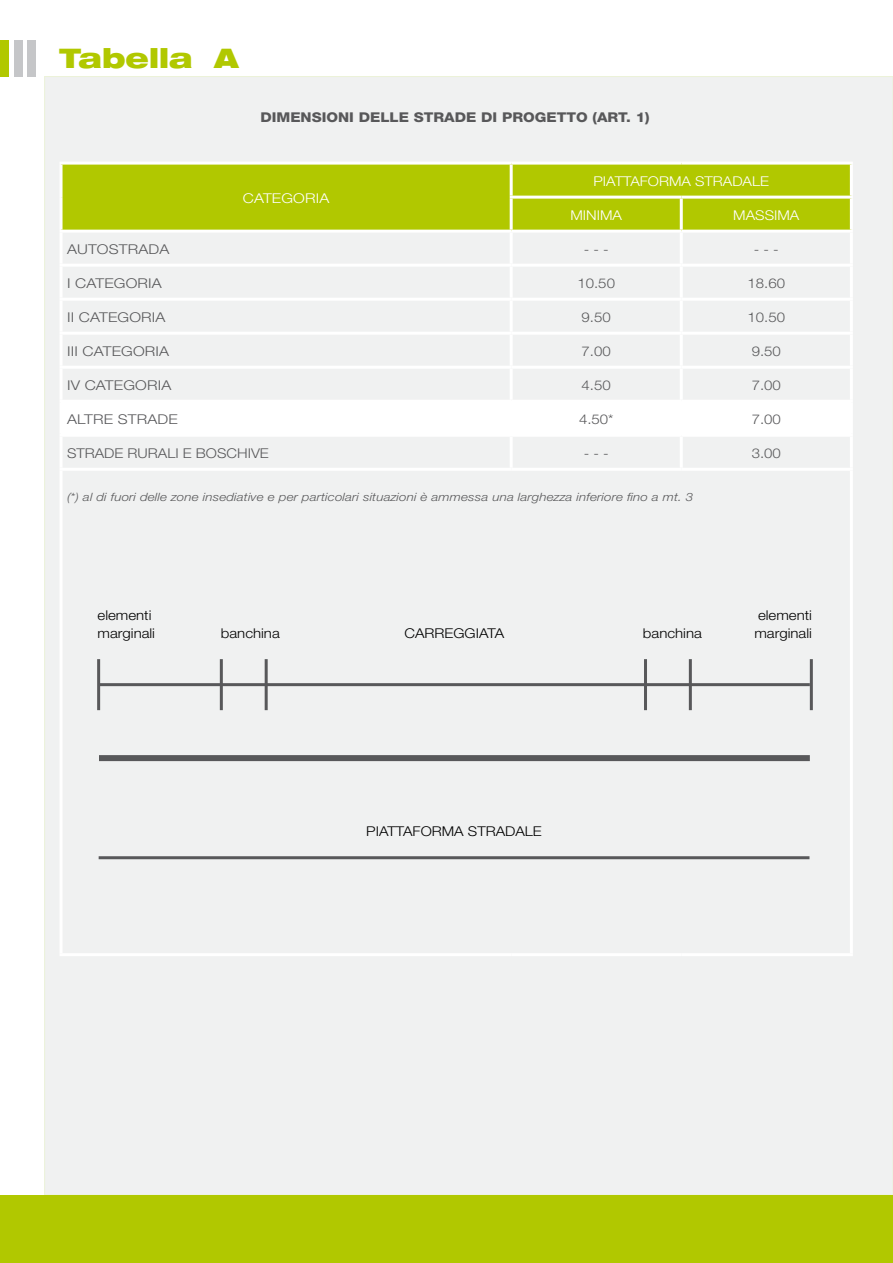
<style>
.page{position:relative;width:893px;height:1263px;background:#fff}
.page>*{position:absolute;margin:0;border:0;box-sizing:border-box;transform-origin:0 0}
.t1{font:900 expanded 27px "Helvetica Neue";color:#b1c800}
.t2{font:300 13.5px/18px "Helvetica Neue";color:#000;scale:1.11 1}
.t3{font:300 13.5px "Helvetica Neue";letter-spacing:.01em;color:#58585a;scale:1.11 1}
.t4{font:300 13.5px "Helvetica Neue";letter-spacing:.01em;color:#58585a;scale:1.17 1}
.t5{font:800 13.5px "Helvetica Neue";color:#58585a;scale:1.11 1}
.t6{font:300 13.5px "Helvetica Neue";color:#fff;scale:1.11 1}
.t7{font:300 13.5px "Helvetica Neue";color:#fff;scale:1.17 1}
.t8{font:italic 300 11.55px "Helvetica Neue";letter-spacing:.01em;color:#58585a;scale:1.17 1}
</style>
<div class="page">
<div style="left:45px;top:77px;width:848px;height:1118px;background:#f0f1f1"></div>
<div style="left:0;top:1195px;width:893px;height:68px;background:#b1c800"></div>
<div style="left:63px;top:165px;width:787px;height:65px;background:#b1c800"></div>
<div style="left:61px;top:401px;width:450px;height:34px;background:#fff"></div>
<div style="left:513px;top:403px;width:337px;height:31px;background:#fff"></div>
<hr style="left:60px;top:162px;width:451px;height:3px;background:#fff">
<hr style="left:60px;top:165px;width:3px;height:32px;background:#fff">
<hr style="left:60px;top:197px;width:3px;height:33px;background:#fff">
<hr style="left:511px;top:162px;width:170px;height:3px;background:#fff">
<hr style="left:510px;top:165px;width:3px;height:31px;background:#fff">
<hr style="left:681px;top:162px;width:172px;height:3px;background:#fff">
<hr style="left:850px;top:165px;width:3px;height:31px;background:#fff">
<hr style="left:510px;top:196px;width:171px;height:3px;background:#fff">
<hr style="left:510px;top:199px;width:3px;height:31px;background:#fff">
<hr style="left:681px;top:196px;width:172px;height:3px;background:#fff">
<hr style="left:680px;top:199px;width:3px;height:31px;background:#fff">
<hr style="left:850px;top:199px;width:3px;height:31px;background:#fff">
<hr style="left:60px;top:230px;width:451px;height:3px;background:#fff">
<hr style="left:60px;top:233px;width:3px;height:31px;background:#fff">
<hr style="left:511px;top:230px;width:170px;height:3px;background:#fff">
<hr style="left:510px;top:233px;width:3px;height:31px;background:#fff">
<hr style="left:681px;top:230px;width:172px;height:3px;background:#fff">
<hr style="left:680px;top:233px;width:3px;height:31px;background:#fff">
<hr style="left:850px;top:233px;width:3px;height:31px;background:#fff">
<hr style="left:60px;top:264px;width:451px;height:3px;background:#fff">
<hr style="left:60px;top:267px;width:3px;height:31px;background:#fff">
<hr style="left:511px;top:264px;width:170px;height:3px;background:#fff">
<hr style="left:510px;top:267px;width:3px;height:31px;background:#fff">
<hr style="left:681px;top:264px;width:172px;height:3px;background:#fff">
<hr style="left:680px;top:267px;width:3px;height:31px;background:#fff">
<hr style="left:850px;top:267px;width:3px;height:31px;background:#fff">
<hr style="left:60px;top:298px;width:451px;height:3px;background:#fff">
<hr style="left:60px;top:301px;width:3px;height:31px;background:#fff">
<hr style="left:511px;top:298px;width:170px;height:3px;background:#fff">
<hr style="left:510px;top:301px;width:3px;height:31px;background:#fff">
<hr style="left:681px;top:298px;width:172px;height:3px;background:#fff">
<hr style="left:680px;top:301px;width:3px;height:31px;background:#fff">
<hr style="left:850px;top:301px;width:3px;height:31px;background:#fff">
<hr style="left:60px;top:332px;width:451px;height:3px;background:#fff">
<hr style="left:60px;top:335px;width:3px;height:31px;background:#fff">
<hr style="left:511px;top:332px;width:170px;height:3px;background:#fff">
<hr style="left:510px;top:335px;width:3px;height:31px;background:#fff">
<hr style="left:681px;top:332px;width:172px;height:3px;background:#fff">
<hr style="left:680px;top:335px;width:3px;height:31px;background:#fff">
<hr style="left:850px;top:335px;width:3px;height:31px;background:#fff">
<hr style="left:60px;top:366px;width:451px;height:3px;background:#fff">
<hr style="left:60px;top:369px;width:3px;height:31px;background:#fff">
<hr style="left:511px;top:366px;width:170px;height:3px;background:#fff">
<hr style="left:510px;top:369px;width:3px;height:31px;background:#fff">
<hr style="left:681px;top:366px;width:172px;height:3px;background:#fff">
<hr style="left:680px;top:369px;width:3px;height:31px;background:#fff">
<hr style="left:850px;top:369px;width:3px;height:31px;background:#fff">
<hr style="left:60px;top:400px;width:451px;height:3px;background:#fff">
<hr style="left:60px;top:403px;width:3px;height:31px;background:#fff">
<hr style="left:511px;top:400px;width:170px;height:3px;background:#fff">
<hr style="left:510px;top:403px;width:3px;height:31px;background:#fff">
<hr style="left:681px;top:400px;width:172px;height:3px;background:#fff">
<hr style="left:680px;top:403px;width:3px;height:31px;background:#fff">
<hr style="left:850px;top:403px;width:3px;height:31px;background:#fff">
<hr style="left:60px;top:434px;width:451px;height:3px;background:#fff">
<hr style="left:60px;top:437px;width:3px;height:31px;background:#fff">
<hr style="left:511px;top:434px;width:170px;height:3px;background:#fff">
<hr style="left:510px;top:437px;width:3px;height:31px;background:#fff">
<hr style="left:681px;top:434px;width:172px;height:3px;background:#fff">
<hr style="left:680px;top:437px;width:3px;height:31px;background:#fff">
<hr style="left:850px;top:437px;width:3px;height:31px;background:#fff">
<hr style="left:60px;top:468px;width:451px;height:3px;background:#fff">
<hr style="left:60px;top:471px;width:3px;height:482px;background:#fff">
<hr style="left:511px;top:468px;width:170px;height:3px;background:#fff">
<hr style="left:681px;top:468px;width:172px;height:3px;background:#fff">
<hr style="left:850px;top:471px;width:3px;height:482px;background:#fff">
<hr style="left:60px;top:953px;width:451px;height:3px;background:#fff">
<hr style="left:511px;top:953px;width:170px;height:3px;background:#fff">
<hr style="left:681px;top:953px;width:172px;height:3px;background:#fff">
<hr style="left:99px;top:683px;width:711px;height:3px;background:#58585a">
<hr style="left:97px;top:659px;width:3px;height:51px;background:#58585a">
<hr style="left:220px;top:659px;width:3px;height:51px;background:#58585a">
<hr style="left:265px;top:659px;width:3px;height:51px;background:#58585a">
<hr style="left:644px;top:659px;width:3px;height:51px;background:#58585a">
<hr style="left:689px;top:659px;width:3px;height:51px;background:#58585a">
<hr style="left:810px;top:659px;width:3px;height:51px;background:#58585a">
<div style="left:99px;top:755px;width:711px;height:6px;background:#58585a"></div>
<hr style="left:99px;top:856px;width:710px;height:3px;background:#58585a">
<div style="left:28px;top:40px;width:8px;height:37px;background:#c5c6c8"></div>
<div style="left:14px;top:40px;width:8px;height:37px;background:#c5c6c8"></div>
<div style="left:0;top:40px;width:9px;height:37px;background:#b1c800"></div>
<h1 class="t1" style="left:60px;top:41px;width:180px">Tabella A</h1>
<p class="t5" style="left:260px;top:109px;width:352px">DIMENSIONI DELLE STRADE DI PROGETTO (ART. 1)</p>
<p class="t7" style="left:243px;top:190px;width:75px">CATEGORIA</p>
<p class="t6" style="left:593px;top:173px;width:160px">PIATTAFORMA STRADALE</p>
<p class="t6" style="left:570px;top:207px;width:48px">MINIMA</p>
<p class="t6" style="left:733px;top:207px;width:61px">MASSIMA</p>
<p class="t4" style="left:67px;top:241px;width:89px">AUTOSTRADA</p>
<p class="t3" style="left:584px;top:241px;width:24px">- - -</p>
<p class="t3" style="left:754px;top:241px;width:24px">- - -</p>
<p class="t4" style="left:67px;top:275px;width:82px">I CATEGORIA</p>
<p class="t3" style="left:577px;top:275px;width:35px">10.50</p>
<p class="t3" style="left:747px;top:275px;width:35px">18.60</p>
<p class="t4" style="left:67px;top:309px;width:86px">II CATEGORIA</p>
<p class="t3" style="left:582px;top:309px;width:28px">9.50</p>
<p class="t3" style="left:747px;top:309px;width:35px">10.50</p>
<p class="t4" style="left:67px;top:343px;width:89px">III CATEGORIA</p>
<p class="t3" style="left:582px;top:343px;width:28px">7.00</p>
<p class="t3" style="left:752px;top:343px;width:28px">9.50</p>
<p class="t4" style="left:67px;top:377px;width:91px">IV CATEGORIA</p>
<p class="t3" style="left:582px;top:377px;width:28px">4.50</p>
<p class="t3" style="left:752px;top:377px;width:28px">7.00</p>
<p class="t4" style="left:67px;top:411px;width:96px">ALTRE STRADE</p>
<p class="t3" style="left:579px;top:411px;width:33px">4.50*</p>
<p class="t3" style="left:752px;top:411px;width:28px">7.00</p>
<p class="t3" style="left:67px;top:445px;width:183px">STRADE RURALI E BOSCHIVE</p>
<p class="t3" style="left:584px;top:445px;width:24px">- - -</p>
<p class="t3" style="left:752px;top:445px;width:28px">3.00</p>
<p class="t8" style="left:67px;top:490px;width:537px">(*) al di fuori delle zone insediative e per particolari situazioni è ammessa una larghezza inferiore fino a mt. 3</p>
<p class="t2" style="left:98px;top:606px;width:53px">elementi marginali</p>
<p class="t2" style="left:221px;top:624px;width:55px">banchina</p>
<p class="t2" style="left:405px;top:624px;width:91px">CARREGGIATA</p>
<p class="t2" style="left:643px;top:624px;width:55px">banchina</p>
<p class="t2" style="left:754px;top:606px;width:53px">elementi marginali</p>
<p class="t2" style="left:366px;top:822px;width:160px">PIATTAFORMA STRADALE</p>
</div>
